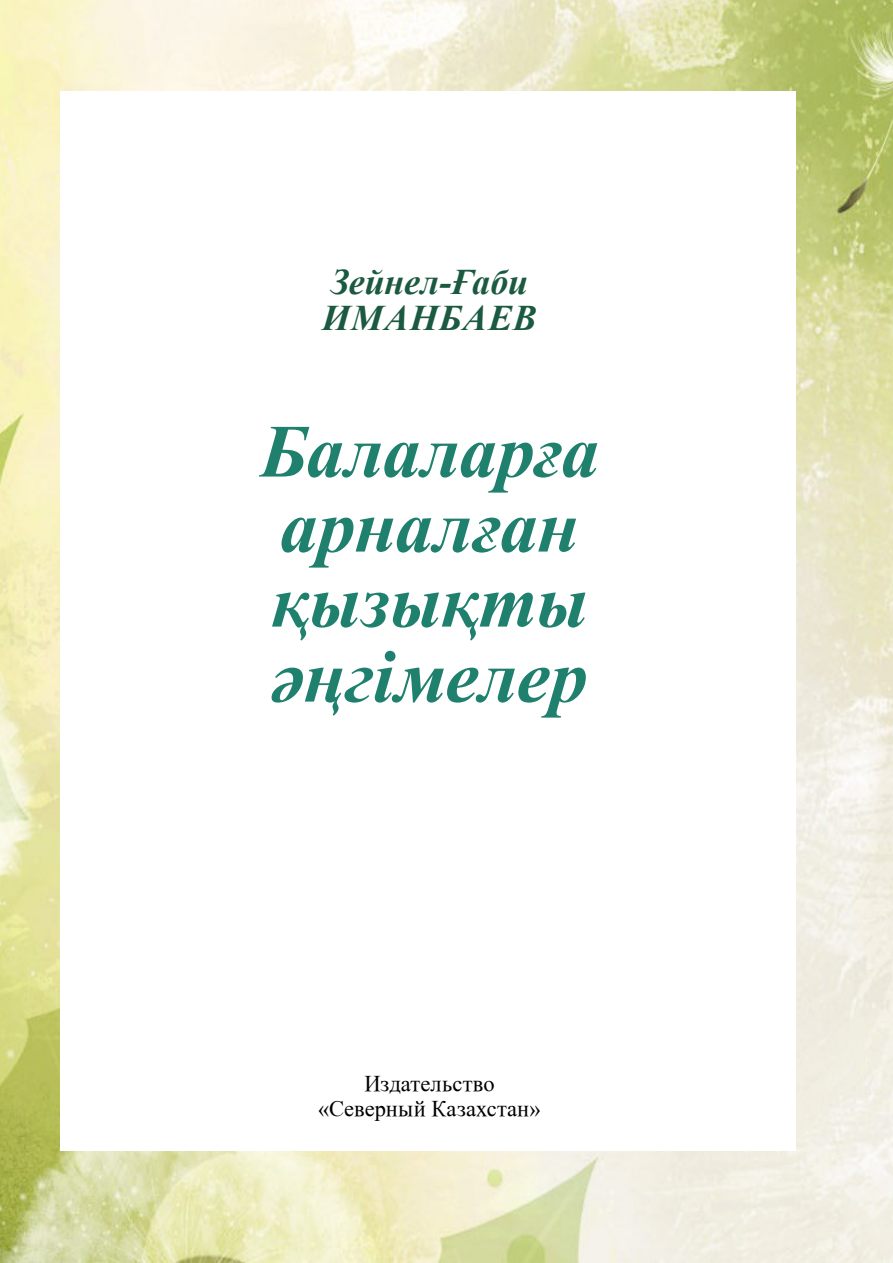
<style>
.page{position:relative;width:893px;height:1263px;background:#fff}
.page>*{position:absolute;margin:0;border:0;box-sizing:border-box;transform-origin:0 0}
.t1{font:italic 700 75px/75px "Times New Roman";letter-spacing:-.015em;color:#1e806d}
.t2{font:italic 700 36px/36px "Times New Roman";letter-spacing:.025em;color:#1b5a40}
.t3{font:22.5px/24px "Times New Roman KZ";letter-spacing:.005em;color:#000;text-align:center}
</style>
<div class="page">
<img style="left:0;top:0;width:893px;height:1263px">
<div style="left:60px;top:91px;width:736px;height:1059px;background:#fff"></div>
<p class="t2" style="left:322px;top:262px;width:216px">Зейнел-Ғаби<br>Иманбаев</p>
<p class="t1" style="left:260px;top:412px;width:340px">балаларға арналған қызықты әңгімелер</p>
<p class="t3" style="left:318px;top:1071px;width:224px">Издательство «Северный Казахстан»</p>
</div>
